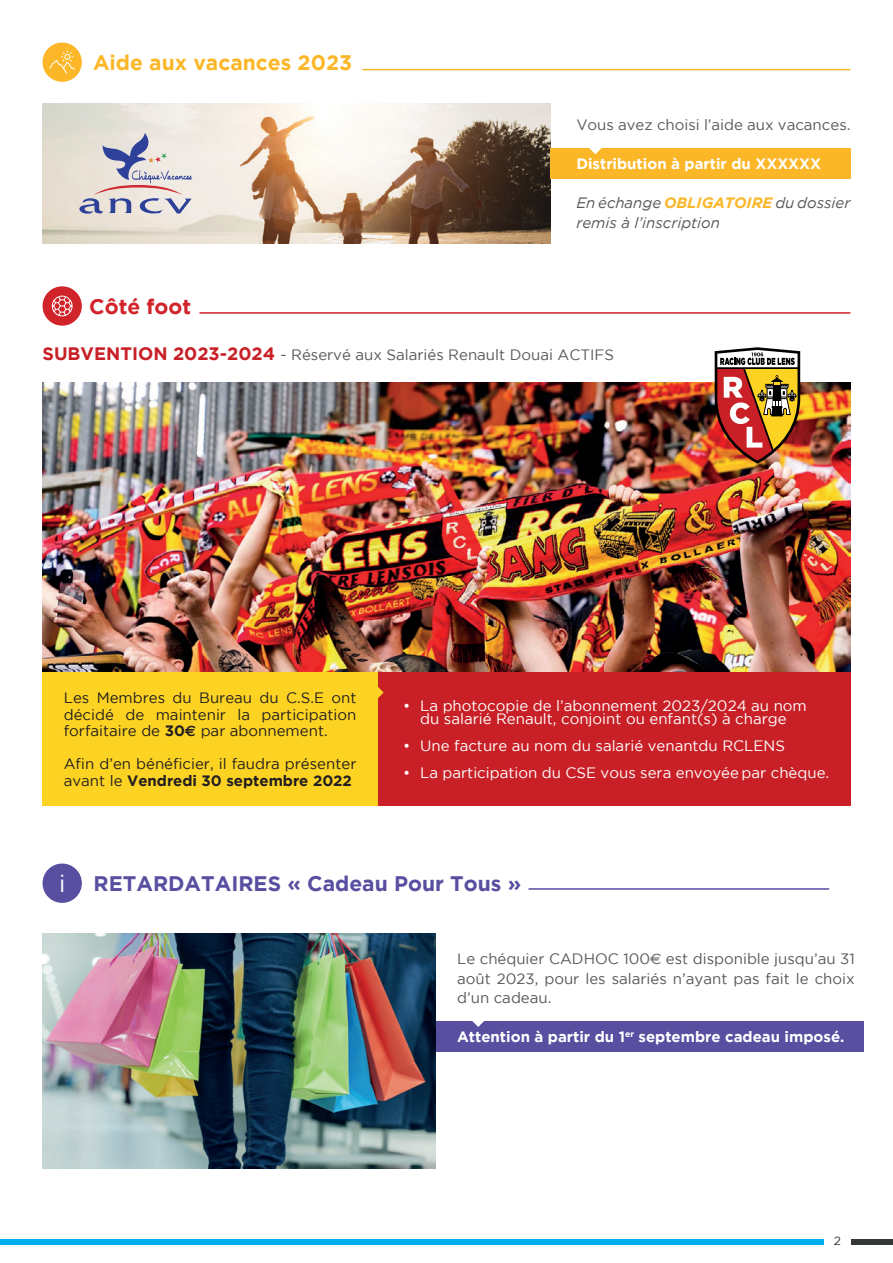
<style>
.page{position:relative;width:893px;height:1263px;background:#fff}
.page>*{position:absolute;margin:0;border:0;box-sizing:border-box;transform-origin:0 0}
.t1{font:700 21px "Gotham";color:#584fa1}
.t2{font:700 21px "Gotham";color:#fcb728}
.t3{font:700 21px "Gotham";color:#d1232a}
.t4{font:15px/19.5px "Gotham";color:#57585a;text-align:justify}
.t5{font:15px/13.5px "Gotham";color:#fff;text-align:center}
.t6{font:15px/16.5px "Gotham";color:#231f20;text-align:justify}
.t7{font:700 15px "Gotham";color:#fff}
.t8{font:italic 15px/19.5px "Gotham";color:#57585a}
.t9{font:12px "Gotham";color:#343737}
.s1{font-weight:700;color:#fcb728}
.s2{font-weight:700;font-size:18px;color:#c82026}
.s3{font-weight:700}
.s4{font-family:"Euro Sans Std";font-weight:700}
.s5{font-weight:400;font-size:24px;color:#fff}
.s6{font-family:"Euro Sans Std"}
</style>
<div class="page">
<hr style="left:362px;top:69px;width:488px;height:1px;background:#fcb728">
<div style="left:43px;top:43px;width:39px;height:39px;background:#fcb728;border-radius:50%"></div>
<svg style="left:49px;top:50px;width:26px;height:24px"></svg>
<div style="left:0;top:1239px;width:824px;height:5px;background:#00aeef"></div>
<div style="left:851px;top:1239px;width:42px;height:5px;background:#343737"></div>
<img style="left:43px;top:103px;width:507px;height:140px">
<img style="left:43px;top:933px;width:393px;height:235px">
<svg style="left:79px;top:133px;width:113px;height:81px;background:#cdc8ce"></svg>
<div style="left:550px;top:148px;width:300px;height:31px;background:#fcb728"></div>
<svg style="left:589px;top:148px;width:12px;height:6px"></svg>
<hr style="left:199px;top:312px;width:651px;height:2px;background:#d1232a">
<div style="left:43px;top:286px;width:39px;height:40px;background:#d1232a;border-radius:50%"></div>
<svg style="left:52px;top:295px;width:21px;height:22px"></svg>
<img style="left:43px;top:382px;width:807px;height:290px">
<svg style="left:715px;top:347px;width:85px;height:116px"></svg>
<div style="left:378px;top:672px;width:472px;height:134px;background:#c82026"></div>
<div style="left:43px;top:672px;width:335px;height:134px;background:#fdd323"></div>
<svg style="left:378px;top:687px;width:6px;height:11px"></svg>
<hr style="left:529px;top:888px;width:300px;height:2px;background:#584fa1">
<div style="left:43px;top:863px;width:39px;height:40px;background:#584fa1;border-radius:50%"></div>
<div style="left:436px;top:1021px;width:427px;height:30px;background:#584fa1"></div>
<svg style="left:472px;top:1021px;width:12px;height:6px"></svg>
<h1 class="t2" style="left:93px;top:51px;width:261px">Aide aux vacances 2023</h1>
<p class="t4" style="left:576px;top:115px;width:276px">Vous avez choisi l’aide aux vacances.</p>
<p class="t7" style="left:576px;top:155px;width:246px">Distribution à partir du XXXXXX</p>
<p class="t8" style="left:576px;top:193px;width:276px">En échange <span class="s1">OBLIGATOIRE</span> du dossier remis à l’inscription</p>
<h1 class="t3" style="left:89px;top:294px;width:103px">Côté foot</h1>
<p class="t4" style="left:43px;top:345px;width:573px"><span class="s2">SUBVENTION 2023-2024</span> - Réservé aux Salariés Renault Douai ACTIFS</p>
<p class="t6" style="left:64px;top:690px;width:294px">Les Membres du Bureau du C.S.E ont décidé de maintenir la participation forfaitaire de <span class="s3">30</span><span class="s4">€</span> par abonnement.</p>
<p class="t6" style="left:64px;top:756px;width:294px">Afin d’en bénéficier, il faudra présenter avant le <span class="s3">Vendredi 30 septembre 2022</span></p>
<p class="t5" style="left:403px;top:699px;width:405px">• La photocopie de l’abonnement 2023/2024 au nom du salarié Renault, conjoint ou enfant(s) à charge</p>
<p class="t5" style="left:403px;top:739px;width:383px">• Une facture au nom du salarié venantdu RCLENS</p>
<p class="t5" style="left:403px;top:766px;width:428px">• La participation du CSE vous sera envoyée par chèque.</p>
<h1 class="t1" style="left:59px;top:871px;width:464px"><span class="s5">i</span> RETARDATAIRES « Cadeau Pour Tous »</h1>
<p class="t4" style="left:457px;top:949px;width:399px">Le chéquier CADHOC 100<span class="s6">€</span> est disponible jusqu’au 31 août 2023, pour les salariés n’ayant pas fait le choix d’un cadeau.</p>
<p class="t7" style="left:457px;top:1028px;width:389px">Attention à partir du 1<sup>er</sup> septembre cadeau imposé.</p>
<p class="t9" style="left:834px;top:1234px;width:9px">2</p>
</div>
